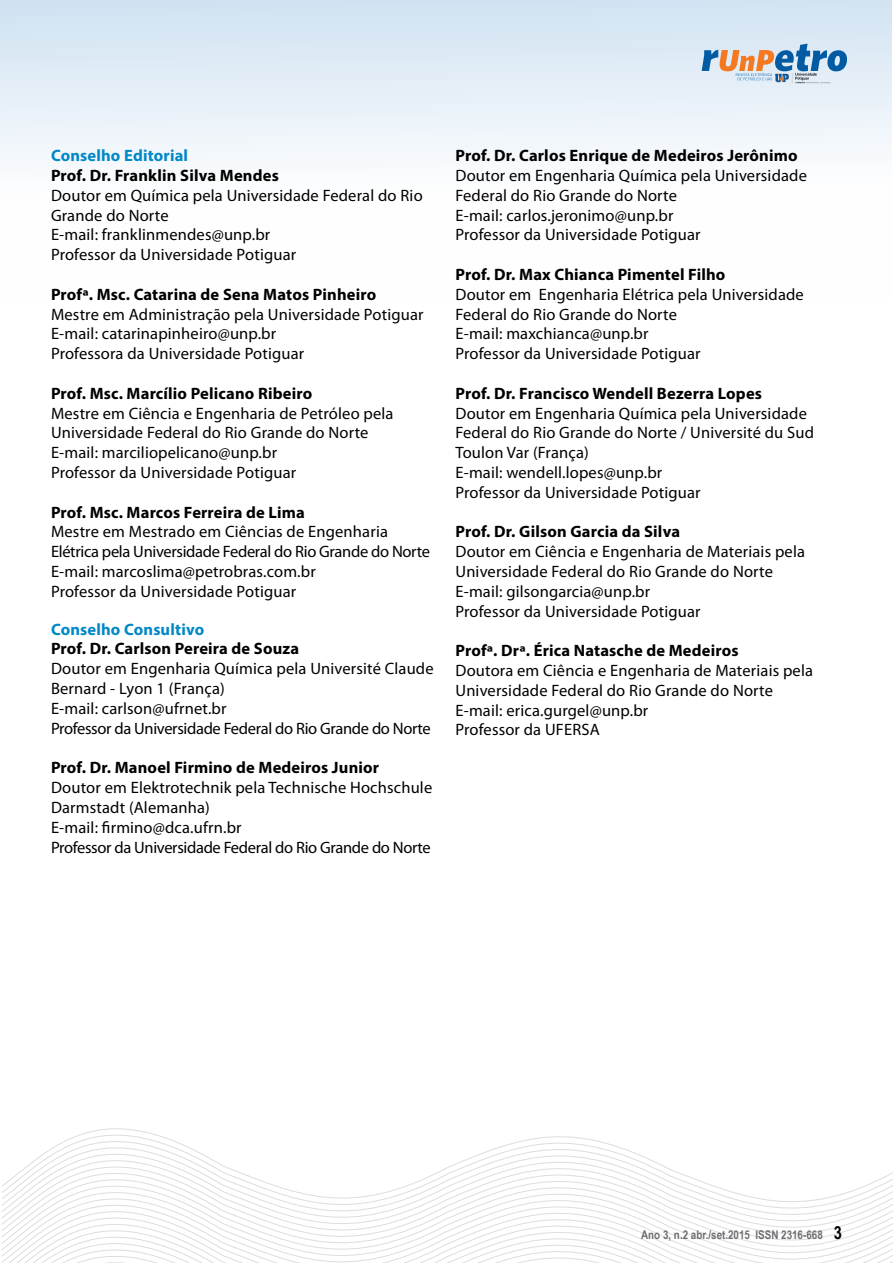
<style>
.page{position:relative;width:893px;height:1263px;background:#fff}
.page>*{position:absolute;margin:0;border:0;box-sizing:border-box;transform-origin:0 0}
.t1{font:16.5px/19.8px "Myriad Pro";letter-spacing:.01em;color:#000}
.t2{font:700 16.5px "Myriad Pro";letter-spacing:.01em;color:#000}
.t3{font:700 16.5px "Myriad Pro";letter-spacing:.01em;color:#0088c7}
.t4{font:700 12px "Arial Narrow";color:#6d6e71}
.s1{font-size:18px;color:#000}
</style>
<div class="page">
<svg style="left:1px;top:1128px;width:892px;height:135px"></svg>
<div style="left:0;top:0;width:891px;height:298px;background:linear-gradient(to bottom,#d6e5f3,#fff)"></div>
<svg style="left:702px;top:44px;width:145px;height:39px;background:#acb9c6"></svg>
<p class="t3" style="left:51px;top:145px;width:139px">Conselho Editorial</p>
<p class="t2" style="left:51px;top:165px;width:229px">Prof. Dr. Franklin Silva Mendes</p>
<p class="t1" style="left:51px;top:185px;width:373px">Doutor em Química pela Universidade Federal do Rio Grande do Norte<br>E-mail: franklinmendes@unp.br<br>Professor da Universidade Potiguar</p>
<p class="t2" style="left:51px;top:283px;width:327px">Profª. Msc. Catarina de Sena Matos Pinheiro</p>
<p class="t1" style="left:51px;top:304px;width:374px">Mestre em Administração pela Universidade Potiguar<br>E-mail: catarinapinheiro@unp.br<br>Professora da Universidade Potiguar</p>
<p class="t2" style="left:51px;top:382px;width:263px">Prof. Msc. Marcílio Pelicano Ribeiro</p>
<p class="t1" style="left:51px;top:403px;width:344px">Mestre em Ciência e Engenharia de Petróleo pela Universidade Federal do Rio Grande do Norte E-mail: marciliopelicano@unp.br<br>Professor da Universidade Potiguar</p>
<p class="t2" style="left:51px;top:501px;width:255px">Prof. Msc. Marcos Ferreira de Lima</p>
<p class="t1" style="left:51px;top:522px;width:380px">Mestre em Mestrado em Ciências de Engenharia Elétrica pela Universidade Federal do Rio Grande do Norte E-mail: marcoslima@petrobras.com.br<br>Professor da Universidade Potiguar</p>
<p class="t3" style="left:51px;top:618px;width:155px">Conselho Consultivo</p>
<p class="t2" style="left:51px;top:638px;width:250px">Prof. Dr. Carlson Pereira de Souza</p>
<p class="t1" style="left:51px;top:659px;width:384px">Doutor em Engenharia Química pela Université Claude Bernard - Lyon 1 (França)<br>E-mail: carlson@ufrnet.br<br>Professor da Universidade Federal do Rio Grande do Norte</p>
<p class="t2" style="left:51px;top:757px;width:330px">Prof. Dr. Manoel Firmino de Medeiros Junior</p>
<p class="t1" style="left:51px;top:777px;width:383px">Doutor em Elektrotechnik pela Technische Hochschule Darmstadt (Alemanha)<br>E-mail: firmino@dca.ufrn.br<br>Professor da Universidade Federal do Rio Grande do Norte</p>
<p class="t2" style="left:455px;top:145px;width:344px">Prof. Dr. Carlos Enrique de Medeiros Jerônimo</p>
<p class="t1" style="left:455px;top:165px;width:353px">Doutor em Engenharia Química pela Universidade Federal do Rio Grande do Norte<br>E-mail: carlos.jeronimo@unp.br<br>Professor da Universidade Potiguar</p>
<p class="t2" style="left:455px;top:264px;width:271px">Prof. Dr. Max Chianca Pimentel Filho</p>
<p class="t1" style="left:455px;top:284px;width:350px">Doutor em Engenharia Elétrica pela Universidade Federal do Rio Grande do Norte<br>E-mail: maxchianca@unp.br<br>Professor da Universidade Potiguar</p>
<p class="t2" style="left:455px;top:382px;width:308px">Prof. Dr. Francisco Wendell Bezerra Lopes</p>
<p class="t1" style="left:455px;top:403px;width:360px">Doutor em Engenharia Química pela Universidade Federal do Rio Grande do Norte / Université du Sud Toulon Var (França)<br>E-mail: wendell.lopes@unp.br<br>Professor da Universidade Potiguar</p>
<p class="t2" style="left:455px;top:521px;width:226px">Prof. Dr. Gilson Garcia da Silva</p>
<p class="t1" style="left:455px;top:542px;width:351px">Doutor em Ciência e Engenharia de Materiais pela Universidade Federal do Rio Grande do Norte E-mail: gilsongarcia@unp.br<br>Professor da Universidade Potiguar</p>
<p class="t2" style="left:455px;top:640px;width:285px">Profª. Drª. Érica Natasche de Medeiros</p>
<p class="t1" style="left:455px;top:660px;width:359px">Doutora em Ciência e Engenharia de Materiais pela Universidade Federal do Rio Grande do Norte E-mail: erica.gurgel@unp.br<br>Professor da UFERSA</p>
<p class="t4" style="left:641px;top:1225px;width:202px">Ano 3, n.2 abr./set.2015 ISSN 2316-668 <span class="s1">3</span></p>
</div>
